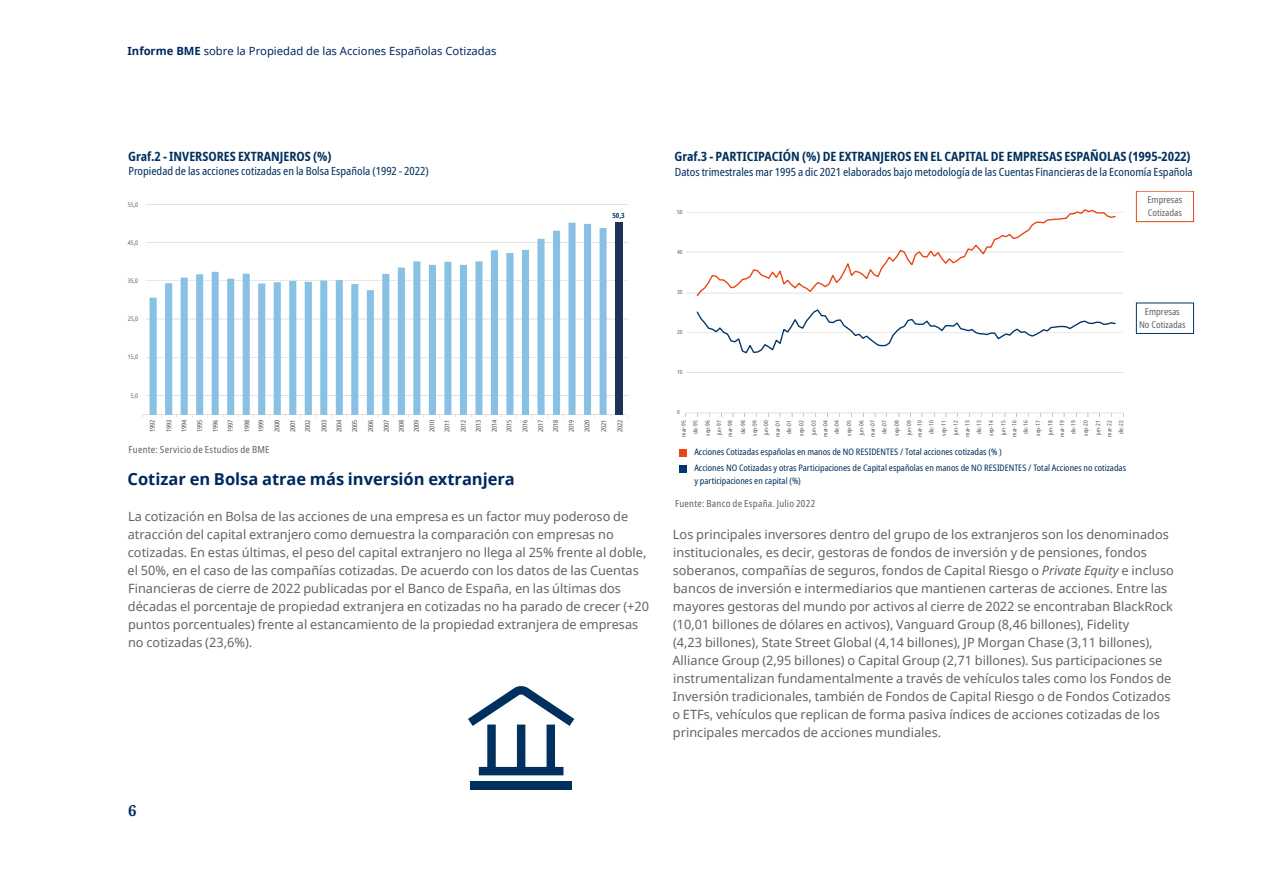
<style>
.page{position:relative;width:1263px;height:893px;background:#fff}
.page>*{position:absolute;margin:0;border:0;box-sizing:border-box;transform-origin:0 0}
.t1{font:700 16.5px "Noto Sans";color:#002860}
.t2{font:700 15px "Noto Serif";color:#002860}
.t3{font:12.75px/18px "Noto Sans";color:#646363}
.t4{font:700 condensed 12.75px "Noto Sans";color:#00305d}
.t5{font:condensed 11.25px "Noto Sans";color:#00305d}
.t6{font:11.25px "Noto Sans";color:#002860}
.t7{font:condensed 9.75px "Noto Sans";letter-spacing:.025em;color:#646363}
.t8{font:condensed 9.45px/13px "Noto Sans";color:#646363;text-align:center}
.t9{font:condensed 9px/12.5px "Noto Sans";color:#00305d}
.t10{font:700 condensed 7.05px "Noto Sans";color:#00376a}
.t11{font:condensed 6.6px/14.1px "Noto Sans";color:#4f4e4e}
.t12{font:condensed 6.3px "Noto Sans";color:#646363}
.t13{font:condensed 5.85px/11.6px "Noto Sans";color:#4f4e4e}
.t14{font:condensed 5.7px "Noto Sans";color:#646363}
.s1{font-weight:700}
.s2{font-style:italic}
</style>
<div class="page">
<hr style="left:146px;top:395px;width:482px;height:1px;background:#646363">
<hr style="left:146px;top:357px;width:482px;height:1px;background:#646363">
<hr style="left:146px;top:319px;width:482px;height:1px;background:#646363">
<hr style="left:146px;top:281px;width:482px;height:1px;background:#646363">
<hr style="left:146px;top:242px;width:482px;height:1px;background:#646363">
<hr style="left:146px;top:204px;width:482px;height:1px;background:#646363">
<hr style="left:142px;top:414px;width:485px;height:1px;background:#646363">
<div style="left:615px;top:222px;width:7px;height:193px;background:#1e3159"></div>
<svg style="left:150px;top:223px;width:457px;height:192px"></svg>
<hr style="left:686px;top:372px;width:437px;height:1px;background:#646363">
<hr style="left:686px;top:413px;width:437px;height:1px;background:#646363">
<hr style="left:686px;top:333px;width:437px;height:1px;background:#646363">
<hr style="left:686px;top:293px;width:437px;height:1px;background:#646363">
<hr style="left:686px;top:252px;width:437px;height:1px;background:#646363">
<hr style="left:686px;top:212px;width:437px;height:1px;background:#646363">
<svg style="left:695px;top:209px;width:422px;height:87px"></svg>
<svg style="left:695px;top:309px;width:422px;height:45px"></svg>
<div style="left:679px;top:449px;width:8px;height:8px;background:#e84610"></div>
<div style="left:679px;top:465px;width:8px;height:8px;background:#00376a"></div>
<div style="left:1136px;top:303px;width:58px;height:31px;border:1px solid #00376a"></div>
<div style="left:1136px;top:191px;width:58px;height:31px;border:1px solid #e84610"></div>
<div style="left:470px;top:782px;width:102px;height:8px;background:#00305d"></div>
<svg style="left:468px;top:686px;width:106px;height:89px"></svg>
<p class="t6" style="left:128px;top:43px;width:370px"><span class="s1">Informe BME</span> sobre la Propiedad de las Acciones Españolas Cotizadas</p>
<p class="t4" style="left:128px;top:147px;width:205px">Graf.2 - INVERSORES EXTRANJEROS (%)</p>
<p class="t5" style="left:128px;top:163px;width:302px">Propiedad de las acciones cotizadas en la Bolsa Española (1992 - 2022)</p>
<p class="t12" style="left:128px;top:200px;width:12px">55,0</p>
<p class="t12" style="left:128px;top:238px;width:12px">45,0</p>
<p class="t12" style="left:128px;top:276px;width:12px">35,0</p>
<p class="t12" style="left:128px;top:314px;width:12px">25,0</p>
<p class="t12" style="left:128px;top:352px;width:12px">15,0</p>
<p class="t10" style="left:612px;top:211px;width:14px">50,3</p>
<p class="t12" style="left:131px;top:391px;width:9px">5,0</p>
<p class="t11" style="left:146px;top:432px;width:14px;rotate:-90deg">1992</p>
<p class="t11" style="left:162px;top:432px;width:14px;rotate:-90deg">1993</p>
<p class="t11" style="left:177px;top:432px;width:14px;rotate:-90deg">1994</p>
<p class="t11" style="left:193px;top:432px;width:14px;rotate:-90deg">1995</p>
<p class="t11" style="left:209px;top:432px;width:14px;rotate:-90deg">1996</p>
<p class="t11" style="left:224px;top:432px;width:14px;rotate:-90deg">1997</p>
<p class="t11" style="left:240px;top:432px;width:14px;rotate:-90deg">1998<br>1999</p>
<p class="t11" style="left:270px;top:432px;width:14px;rotate:-90deg">2000</p>
<p class="t11" style="left:286px;top:432px;width:14px;rotate:-90deg">2001</p>
<p class="t11" style="left:301px;top:432px;width:14px;rotate:-90deg">2002</p>
<p class="t11" style="left:317px;top:432px;width:14px;rotate:-90deg">2003</p>
<p class="t11" style="left:332px;top:432px;width:14px;rotate:-90deg">2004</p>
<p class="t11" style="left:348px;top:432px;width:14px;rotate:-90deg">2005</p>
<p class="t11" style="left:364px;top:432px;width:14px;rotate:-90deg">2006</p>
<p class="t11" style="left:380px;top:432px;width:14px;rotate:-90deg">2007</p>
<p class="t11" style="left:394px;top:432px;width:14px;rotate:-90deg">2008</p>
<p class="t11" style="left:409px;top:432px;width:14px;rotate:-90deg">2009</p>
<p class="t11" style="left:425px;top:432px;width:14px;rotate:-90deg">2010</p>
<p class="t11" style="left:440px;top:432px;width:14px;rotate:-90deg">2011</p>
<p class="t11" style="left:457px;top:432px;width:14px;rotate:-90deg">2012</p>
<p class="t11" style="left:472px;top:432px;width:14px;rotate:-90deg">2013</p>
<p class="t11" style="left:487px;top:432px;width:14px;rotate:-90deg">2014</p>
<p class="t11" style="left:502px;top:432px;width:14px;rotate:-90deg">2015</p>
<p class="t11" style="left:518px;top:432px;width:14px;rotate:-90deg">2016</p>
<p class="t11" style="left:534px;top:432px;width:14px;rotate:-90deg">2017</p>
<p class="t11" style="left:549px;top:432px;width:14px;rotate:-90deg">2018</p>
<p class="t11" style="left:564px;top:432px;width:14px;rotate:-90deg">2019</p>
<p class="t11" style="left:580px;top:432px;width:14px;rotate:-90deg">2020</p>
<p class="t11" style="left:597px;top:432px;width:14px;rotate:-90deg">2021</p>
<p class="t11" style="left:613px;top:432px;width:14px;rotate:-90deg">2022</p>
<p class="t7" style="left:129px;top:442px;width:143px">Fuente: Servicio de Estudios de BME</p>
<p class="t1" style="left:128px;top:467px;width:389px">Cotizar en Bolsa atrae más inversión extranjera</p>
<p class="t3" style="left:128px;top:507px;width:523px">La cotización en Bolsa de las acciones de una empresa es un factor muy poderoso de atracción del capital extranjero como demuestra la comparación con empresas no cotizadas. En estas últimas, el peso del capital extranjero no llega al 25% frente al doble, el 50%, en el caso de las compañías cotizadas. De acuerdo con los datos de las Cuentas Financieras de cierre de 2022 publicadas por el Banco de España, en las últimas dos décadas el porcentaje de propiedad extranjera en cotizadas no ha parado de crecer (+20 puntos porcentuales) frente al estancamiento de la propiedad extranjera de empresas no cotizadas (23,6%).</p>
<p class="t4" style="left:675px;top:147px;width:518px">Graf.3 - PARTICIPACIÓN (%) DE EXTRANJEROS EN EL CAPITAL DE EMPRESAS ESPAÑOLAS (1995-2022)</p>
<p class="t5" style="left:675px;top:164px;width:519px">Datos trimestrales mar 1995 a dic 2021 elaborados bajo metodología de las Cuentas Financieras de la Economía Española</p>
<p class="t14" style="left:677px;top:208px;width:7px">50</p>
<p class="t14" style="left:677px;top:248px;width:7px">40</p>
<p class="t14" style="left:677px;top:288px;width:7px">30</p>
<p class="t14" style="left:677px;top:328px;width:7px">20</p>
<p class="t14" style="left:677px;top:368px;width:7px">10</p>
<p class="t8" style="left:1147px;top:193px;width:36px;text-align:left">Empresas<br>Cotizadas</p>
<p class="t8" style="left:1139px;top:305px;width:48px">Empresas<br>No Cotizadas</p>
<p class="t14" style="left:677px;top:408px;width:4px">0</p>
<p class="t13" style="left:689px;top:436px;width:16px;line-height:12.3px;rotate:-90deg">dic-95 sep-96</p>
<p class="t13" style="left:713px;top:435px;width:16px;rotate:-90deg">jun-97</p>
<p class="t13" style="left:737px;top:437px;width:18px;text-align:center;rotate:-90deg">dic-98 sep-99 jun-00 mar-01 dic-01</p>
<p class="t13" style="left:795px;top:436px;width:16px;line-height:12.3px;rotate:-90deg">sep-02 jun-03</p>
<p class="t13" style="left:820px;top:437px;width:18px;text-align:center;rotate:-90deg">mar-04 dic-04</p>
<p class="t13" style="left:843px;top:436px;width:16px;line-height:12.3px;rotate:-90deg">sep-05 jun-06</p>
<p class="t13" style="left:867px;top:437px;width:18px;text-align:center;rotate:-90deg">mar-07 dic-07</p>
<p class="t13" style="left:891px;top:436px;width:16px;line-height:12.3px;rotate:-90deg">sep-08 jun-09</p>
<p class="t9" style="left:694px;top:446px;width:309px">Acciones Cotizadas españolas en manos de NO RESIDENTES / Total acciones cotizadas (% )</p>
<p class="t13" style="left:914px;top:437px;width:18px;text-align:center;rotate:-90deg">mar-10 dic-10</p>
<p class="t13" style="left:937px;top:436px;width:16px;line-height:12.3px;rotate:-90deg">sep-11 jun-12</p>
<p class="t13" style="left:962px;top:437px;width:18px;text-align:center;rotate:-90deg">mar-13 dic-13</p>
<p class="t13" style="left:985px;top:436px;width:16px;line-height:12.3px;rotate:-90deg">sep-14 jun-15</p>
<p class="t13" style="left:1009px;top:437px;width:18px;text-align:center;rotate:-90deg">mar-16 dic-16</p>
<p class="t13" style="left:1032px;top:436px;width:16px;line-height:12.3px;rotate:-90deg">sep-17 jun-18</p>
<p class="t13" style="left:1056px;top:437px;width:18px;text-align:center;rotate:-90deg">mar-19 dic-19</p>
<p class="t13" style="left:1080px;top:436px;width:16px;line-height:12.3px;rotate:-90deg">sep-20 jun-21</p>
<p class="t13" style="left:1104px;top:437px;width:18px;text-align:center;rotate:-90deg">mar-22 dic-22</p>
<p class="t13" style="left:678px;top:437px;width:18px;rotate:-90deg">mar-95</p>
<p class="t13" style="left:724px;top:437px;width:18px;rotate:-90deg">mar-98</p>
<p class="t9" style="left:694px;top:462px;width:433px">Acciones NO Cotizadas y otras Participaciones de Capital españolas en manos de NO RESIDENTES / Total Acciones no cotizadas y participaciones en capital (%)</p>
<p class="t7" style="left:675px;top:496px;width:142px">Fuente: Banco de España. Julio 2022</p>
<p class="t3" style="left:672px;top:525px;width:503px">Los principales inversores dentro del grupo de los extranjeros son los denominados institucionales, es decir, gestoras de fondos de inversión y de pensiones, fondos soberanos, compañías de seguros, fondos de Capital Riesgo o <span class="s2">Private Equity</span> e incluso bancos de inversión e intermediarios que mantienen carteras de acciones. Entre las mayores gestoras del mundo por activos al cierre de 2022 se encontraban BlackRock (10,01 billones de dólares en activos), Vanguard Group (8,46 billones), Fidelity<br>(4,23 billones), State Street Global (4,14 billones), JP Morgan Chase (3,11 billones), Alliance Group (2,95 billones) o Capital Group (2,71 billones). Sus participaciones se instrumentalizan fundamentalmente a través de vehículos tales como los Fondos de Inversión tradicionales, también de Fondos de Capital Riesgo o de Fondos Cotizados o ETFs, vehículos que replican de forma pasiva índices de acciones cotizadas de los principales mercados de acciones mundiales.</p>
<p class="t2" style="left:128px;top:800px;width:10px">6</p>
</div>
